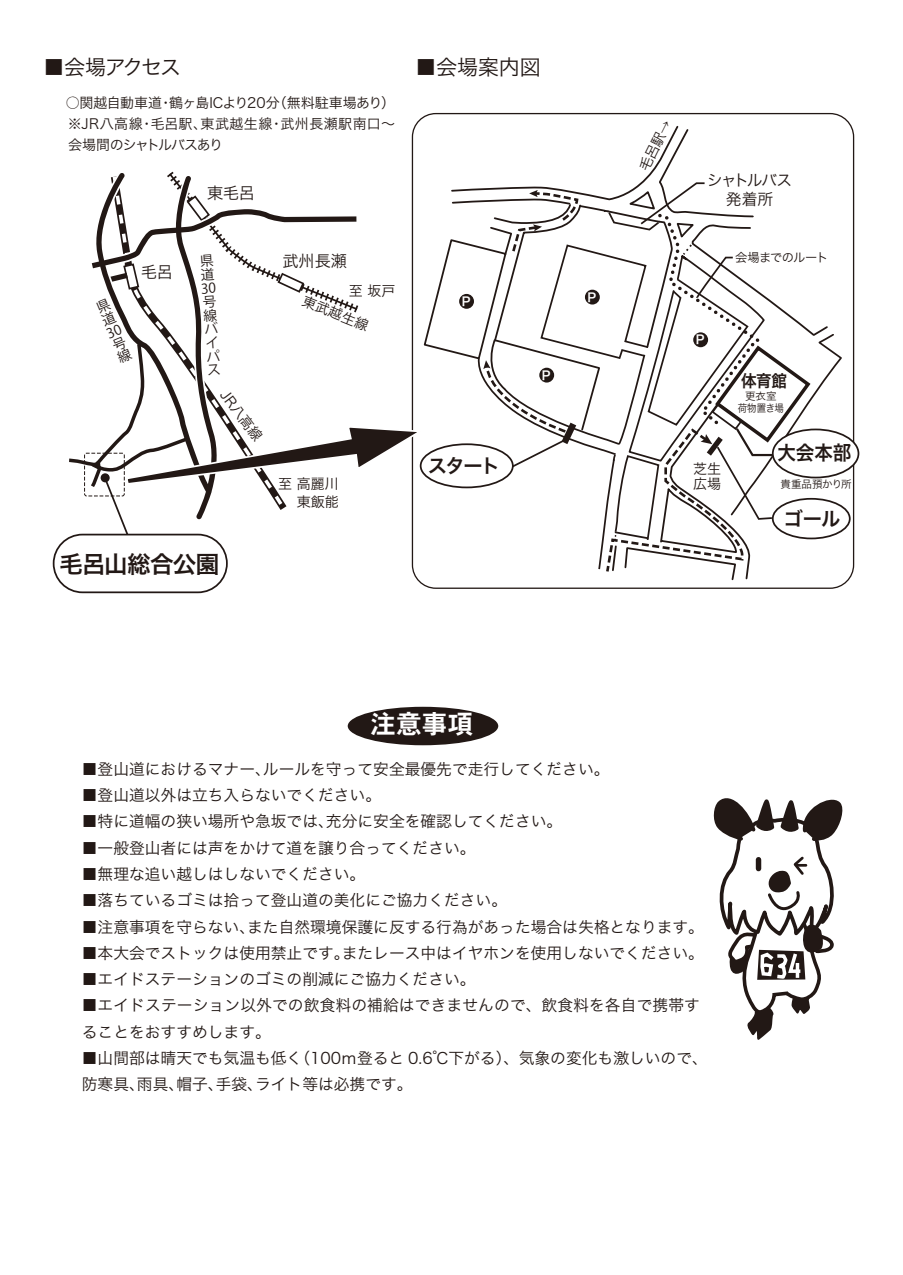
<style>
.page{position:relative;width:903px;height:1275px;background:#fff}
.page>*{position:absolute;margin:0;border:0;box-sizing:border-box;transform-origin:0 0}
.t1{font:25.72px "DFHS Gothic W7 MP RKSJ H";color:#fff}
.t2{font:23.62px "Hira Kaku Pro W6";letter-spacing:-.03em;color:#221815}
.t3{font:21px "Hira Kaku Pro N W3";letter-spacing:-.01em;color:#221815}
.t4{font:19.6px "Hira Kaku Pro W6";color:#221815;scale:.94 1}
.t5{font:19.25px "Hira Kaku Pro N W6";letter-spacing:-.065em;color:#221815}
.t6{font:16.62px "Hira Kaku Pro W6";color:#221815;scale:.94 1}
.t7{font:16.1px "Hira Kaku Pro W3";color:#221815}
.t8{font:15.75px/26.2px "Hira Kaku Pro W3";color:#221815}
.t9{font:15.75px/18.9px "Hira Kaku Pro W3";letter-spacing:-.075em;color:#221815;text-align:center}
.t10{font:14px/17.5px "Hira Kaku Pro W3";color:#221815}
.t11{font:13.65px/13.7px "Koz Go Pro";color:#221815}
.t12{font:12.25px "Hira Kaku Pro W3";letter-spacing:-.06em;color:#221815}
.t13{font:12.25px "Hira Kaku Pro W6";color:#fff}
.t14{font:10.5px/12.2px "Hira Kaku Pro W3";color:#221815;text-align:center}
</style>
<div class="page">
<svg style="left:713px;top:798px;width:130px;height:242px"></svg>
<div style="left:53px;top:534px;width:175px;height:59px;border:2px solid #221815;border-radius:29px"></div>
<div style="left:348px;top:707px;width:150px;height:38px;background:#221815;border-radius:50%"></div>
<svg style="left:773px;top:499px;width:77px;height:39px"></svg>
<svg style="left:66px;top:124px;width:777px;height:457px"></svg>
<h3 class="t3" style="left:43px;top:49px;width:139px">■会場アクセス</h3>
<h3 class="t3" style="left:416px;top:49px;width:127px">■会場案内図</h3>
<p class="t10" style="left:66px;top:93px;width:331px">○関越自動車道・鶴ヶ島ICより20分（無料駐車場あり）</p>
<p class="t10" style="left:68px;top:113px;width:329px;line-height:21px">※JR八高線・毛呂駅、東武越生線・武州長瀬駅南口～会場間のシャトルバスあり</p>
<p class="t7" style="left:207px;top:178px;width:49px">東毛呂</p>
<p class="t11" style="left:94px;top:303px;width:17px;rotate:-23deg">県道<br>30号線</p>
<p class="t7" style="left:141px;top:257px;width:33px">毛呂</p>
<p class="t11" style="left:199px;top:255px;width:17px;rotate:-4deg">県道<br>30号線バイパス</p>
<p class="t10" style="left:231px;top:386px;width:61px;rotate:53deg">JR八高線</p>
<p class="t7" style="left:282px;top:246px;width:66px">武州長瀬</p>
<p class="t10" style="left:349px;top:281px;width:48px">至 坂戸</p>
<p class="t10" style="left:307px;top:291px;width:71px;rotate:22deg">東武越生線</p>
<p class="t10" style="left:278px;top:474px;width:62px">至 高麗川　 東飯能</p>
<h2 class="t2" style="left:60px;top:543px;width:161px">毛呂山総合公園</h2>
<p class="t13" style="left:462px;top:290px;width:10px">P</p>
<p class="t5" style="left:428px;top:448px;width:74px">スタート</p>
<p class="t13" style="left:542px;top:364px;width:10px">P</p>
<p class="t13" style="left:587px;top:286px;width:10px">P</p>
<p class="t10" style="left:635px;top:166px;width:56px;rotate:-64deg">毛呂駅→</p>
<p class="t9" style="left:707px;top:170px;width:87px">シャトルバス発着所</p>
<p class="t12" style="left:735px;top:246px;width:95px">会場までのルート</p>
<p class="t13" style="left:696px;top:329px;width:10px">P</p>
<p class="t10" style="left:693px;top:460px;width:29px;line-height:15.8px">芝生広場</p>
<p class="t6" style="left:741px;top:366px;width:50px">体育館</p>
<p class="t14" style="left:738px;top:389px;width:48px">更衣室<br>荷物置き場</p>
<p class="t4" style="left:777px;top:435px;width:80px">大会本部</p>
<p class="t14" style="left:780px;top:477px;width:73px">貴重品預かり所</p>
<p class="t5" style="left:784px;top:501px;width:58px">ゴール</p>
<h1 class="t1" style="left:370px;top:711px;width:104px">注意事項</h1>
<p class="t8" style="left:82px;top:755px;width:529px">■登山道におけるマナー、ルールを守って安全最優先で走行してください。</p>
<p class="t8" style="left:82px;top:781px;width:301px">■登山道以外は立ち入らないでください。</p>
<p class="t8" style="left:82px;top:807px;width:482px">■特に道幅の狭い場所や急坂では、充分に安全を確認してください。</p>
<p class="t8" style="left:82px;top:833px;width:395px">■一般登山者には声をかけて道を譲り合ってください。</p>
<p class="t8" style="left:82px;top:860px;width:285px">■無理な追い越しはしないでください。</p>
<p class="t8" style="left:82px;top:886px;width:427px">■落ちているゴミは拾って登山道の美化にご協力ください。</p>
<p class="t8" style="left:82px;top:912px;width:624px">■注意事項を守らない、また自然環境保護に反する行為があった場合は失格となります。</p>
<p class="t8" style="left:82px;top:939px;width:624px">■本大会でストックは使用禁止です。またレース中はイヤホンを使用しないでください。</p>
<p class="t8" style="left:82px;top:965px;width:395px">■エイドステーションのゴミの削減にご協力ください。</p>
<p class="t8" style="left:82px;top:991px;width:620px">■エイドステーション以外での飲食料の補給はできませんので、飲食料を各自で携帯することをおすすめします。</p>
<p class="t8" style="left:82px;top:1044px;width:627px">■山間部は晴天でも気温も低く（100ｍ登ると 0.6℃下がる）、気象の変化も激しいので、防寒具、雨具、帽子、手袋、ライト等は必携です。</p>
</div>
